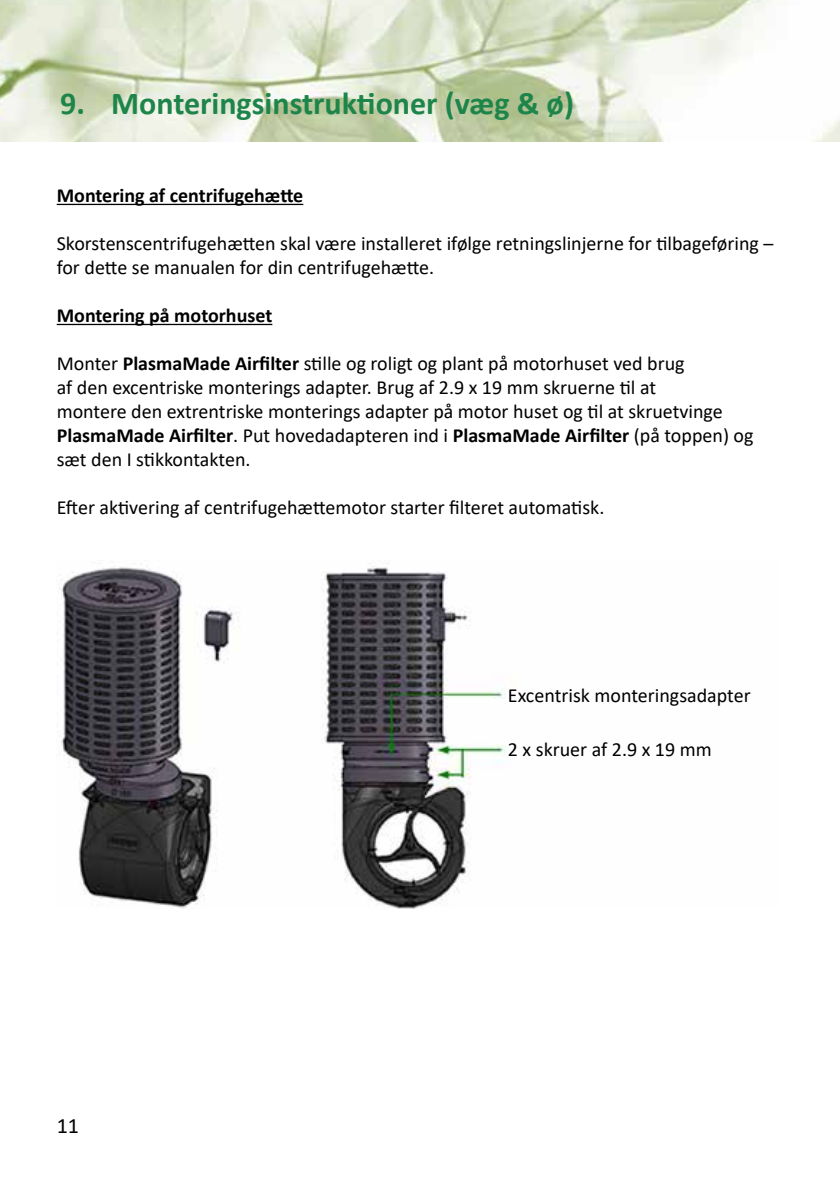
<style>
.page{position:relative;width:840px;height:1191px;background:#fff}
.page>*{position:absolute;margin:0;border:0;box-sizing:border-box;transform-origin:0 0}
.t1{font:700 32px "Calibri";color:#1e854a}
.t2{font:22px "Calibri";color:#000}
.t3{font:20px/24px "Calibri";color:#000}
.t4{font:700 20px "Calibri";color:#000}
.s1{font-weight:700}
</style>
<div class="page">
<img style="left:0;top:0;width:839px;height:142px">
<hr style="left:57px;top:204px;width:246px;height:1px;background:#000">
<hr style="left:57px;top:324px;width:215px;height:1px;background:#000">
<img style="left:58px;top:563px;width:449px;height:345px">
<h1 class="t1" style="left:60px;top:81px;width:515px">9. Monteringsinstruktioner (væg &amp; ø)</h1>
<p class="t4" style="left:57px;top:181px;width:248px">Montering af centrifugehætte</p>
<p class="t3" style="left:57px;top:231px;width:717px">Skorstenscentrifugehætten skal være installeret ifølge retningslinjerne for tilbageføring – for dette se manualen for din centrifugehætte.</p>
<p class="t4" style="left:57px;top:301px;width:217px">Montering på motorhuset</p>
<p class="t3" style="left:57px;top:351px;width:698px">Monter <span class="s1">PlasmaMade Airfilter</span> stille og roligt og plant på motorhuset ved brug<br>af den excentriske monterings adapter. Brug af 2.9 x 19 mm skruerne til at<br>montere den extrentriske monterings adapter på motor huset og til at skruetvinge <span class="s1">PlasmaMade Airfilter</span>. Put hovedadapteren ind i <span class="s1">PlasmaMade Airfilter</span> (på toppen) og sæt den I stikkontakten.</p>
<p class="t3" style="left:57px;top:495px;width:548px">Efter aktivering af centrifugehættemotor starter filteret automatisk.</p>
<p class="t2" style="left:57px;top:1110px;width:24px">11</p>
<p class="t3" style="left:507px;top:683px;width:244px">Excentrisk monteringsadapter</p>
<p class="t3" style="left:507px;top:737px;width:205px">2 x skruer af 2.9 x 19 mm</p>
</div>
